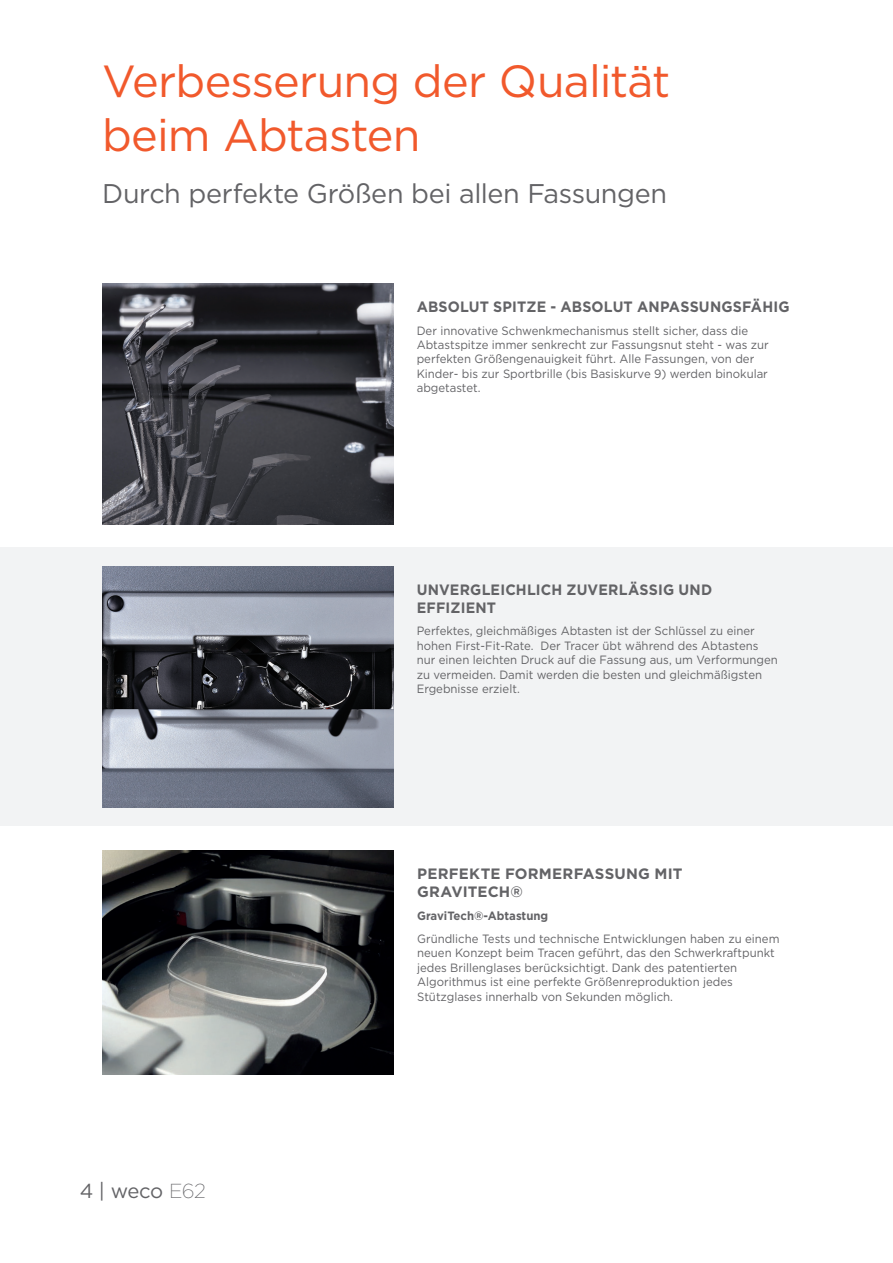
<style>
.page{position:relative;width:893px;height:1263px;background:#fff}
.page>*{position:absolute;margin:0;border:0;box-sizing:border-box;transform-origin:0 0}
.t1{font:45px "Gotham";letter-spacing:-.02em;color:#f1592c}
.t2{font:27px "Gotham";letter-spacing:-.015em;color:#636366}
.t3{font:20.25px "Gotham";color:#636366}
.t4{font:700 15px/18px "Gotham";letter-spacing:.01em;color:#636366;scale:.95 1}
.t5{font:700 15px/18px "Gotham";letter-spacing:.01em;color:#636366}
.t6{font:12px/14.4px "Gotham";color:#636366;scale:.95 1}
.t7{font:700 12px "Gotham";color:#636366;scale:.95 1}
.s1{font-family:"Gotham Ex";font-weight:300}
</style>
<div class="page">
<div style="left:0;top:547px;width:893px;height:279px;background:#f2f3f4"></div>
<img style="left:102px;top:283px;width:292px;height:241px">
<img style="left:102px;top:566px;width:292px;height:241px">
<img style="left:102px;top:851px;width:292px;height:224px">
<p class="t1" style="left:102px;top:56px;width:570px">Verbesserung der Qualität</p>
<p class="t1" style="left:102px;top:110px;width:320px">beim Abtasten</p>
<p class="t2" style="left:102px;top:178px;width:567px">Durch perfekte Größen bei allen Fassungen</p>
<p class="t4" style="left:417px;top:297px;width:394px">ABSOLUT SPITZE - ABSOLUT ANPASSUNGSFÄHIG</p>
<p class="t6" style="left:417px;top:323px;width:372px">Der innovative Schwenkmechanismus stellt sicher, dass die Abtastspitze immer senkrecht zur Fassungsnut steht - was zur perfekten Größengenauigkeit führt. Alle Fassungen, von der Kinder- bis zur Sportbrille (bis Basiskurve 9) werden binokular abgetastet.</p>
<p class="t4" style="left:417px;top:580px;width:313px">UNVERGLEICHLICH ZUVERLÄSSIG UND<br>EFFIZIENT</p>
<p class="t6" style="left:417px;top:624px;width:382px">Perfektes, gleichmäßiges Abtasten ist der Schlüssel zu einer hohen First-Fit-Rate. Der Tracer übt während des Abtastens nur einen leichten Druck auf die Fassung aus, um Verformungen zu vermeiden. Damit werden die besten und gleichmäßigsten Ergebnisse erzielt.</p>
<h3 class="t3" style="left:80px;top:1179px;width:127px">4 | weco <span class="s1">E62</span></h3>
<p class="t5" style="left:417px;top:864px;width:267px">PERFEKTE FORMERFASSUNG MIT<br>GRAVITECH®</p>
<p class="t7" style="left:417px;top:909px;width:139px">GraviTech®-Abtastung</p>
<p class="t6" style="left:417px;top:931px;width:383px">Gründliche Tests und technische Entwicklungen haben zu einem neuen Konzept beim Tracen geführt, das den Schwerkraftpunkt jedes Brillenglases berücksichtigt. Dank des patentierten Algorithmus ist eine perfekte Größenreproduktion jedes Stützglases innerhalb von Sekunden möglich.</p>
</div>
